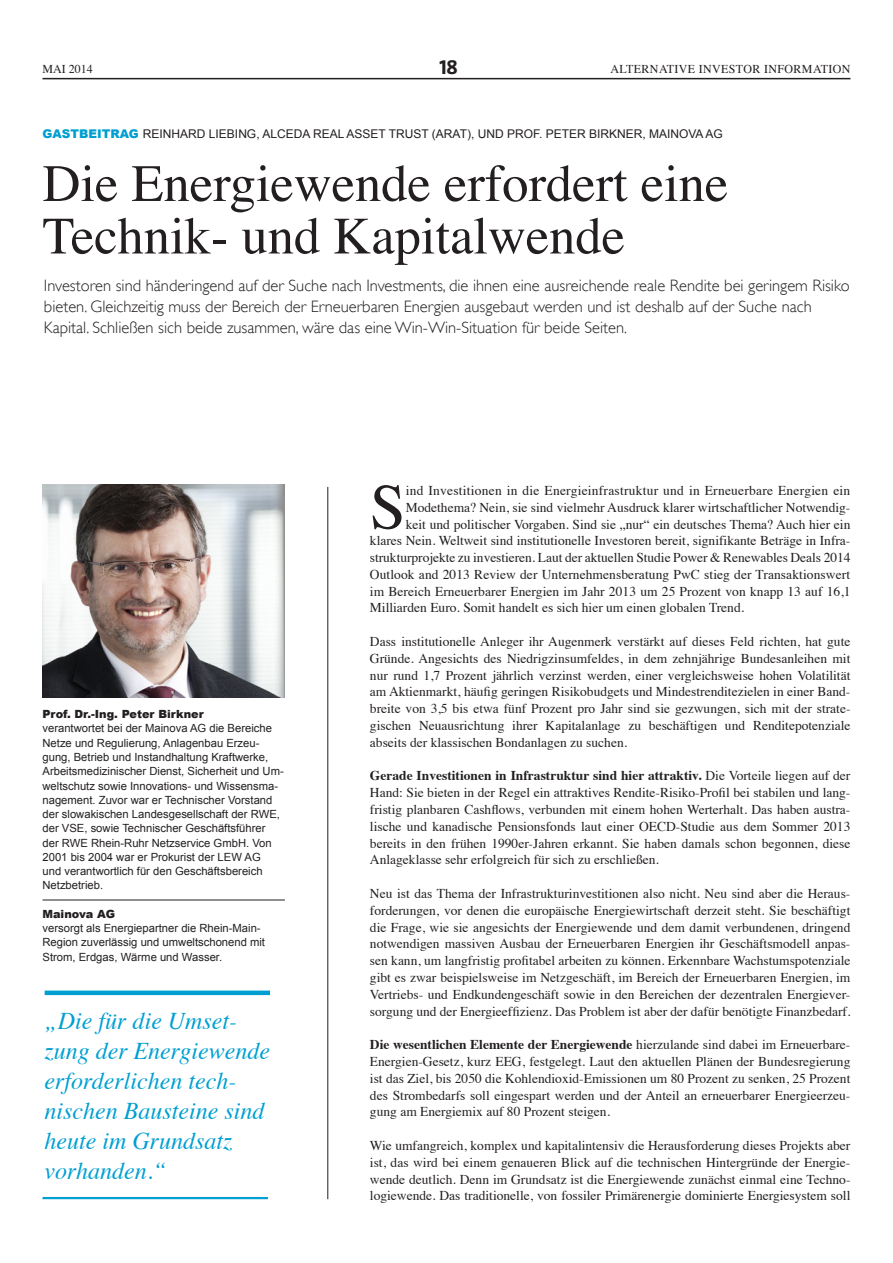
<style>
.page{position:relative;width:893px;height:1263px;background:#fff}
.page>*{position:absolute;margin:0;border:0;box-sizing:border-box;transform-origin:0 0}
.t1{font:64.35px "Times";color:#231f20}
.t2{font:52.5px/52.5px "Times";color:#231f20}
.t3{font:italic 24px/30px "Times";color:#009fd1}
.t4{font:700 21px "Taz";color:#231f20}
.t5{font:300 16.5px/21px "Gill Sans";color:#231f20}
.t6{font:13.5px/16.8px "Times";color:#231f20;text-align:justify}
.t7{font:12px "Arial";color:#231f20}
.t8{font:12px "Times";letter-spacing:.03em;color:#231f20}
.t9{font:900 12px "Arial";color:#009fd1}
.t10{font:11.25px/14.2px "Arial";color:#231f20}
.t11{font:900 11.25px "Arial";color:#231f20}
.s1{font-weight:700}
</style>
<div class="page">
<hr style="left:43px;top:78px;width:807px;height:1px;background:#231f20">
<hr style="left:327px;top:487px;width:1px;height:712px;background:#231f20">
<hr style="left:43px;top:900px;width:242px;height:1px;background:#231f20">
<img style="left:43px;top:485px;width:242px;height:212px">
<div style="left:45px;top:990px;width:225px;height:5px;background:#009fd1"></div>
<hr style="left:43px;top:1197px;width:225px;height:2px;background:#009fd1">
<p class="t8" style="left:43px;top:58px;width:52px">Mai 2014</p>
<h3 class="t4" style="left:439px;top:55px;width:20px">18</h3>
<p class="t8" style="left:611px;top:58px;width:241px">ALTERNATIVE INVESTOR INFORMATION</p>
<p class="t9" style="left:43px;top:125px;width:20px">Gastbeitrag</p>
<p class="t7" style="left:143px;top:126px;width:302px">Reinhard Liebing, Alceda Real Asset Trust (ARAT</p>
<p class="t7" style="left:467px;top:126px;width:248px">), u nd Prof. Peter Birkner, Mainova AG</p>
<h2 class="t2" style="left:43px;top:153px;width:687px">Die Energiewende erfordert eine<br>Technik- und Kapitalwende</h2>
<p class="t5" style="left:44px;top:275px;width:807px">Investoren sind händeringend auf der Suche nach Investments, die ihnen eine ausreichende reale Rendite bei geringem Risiko bieten. Gleichzeitig muss der Bereich der Erneuerbaren Energien ausgebaut werden und ist deshalb auf der Suche nach<br>Kapital. Schließen sich beide zusammen, wäre das eine Win-Win-Situation für beide Seiten.</p>
<p class="t11" style="left:43px;top:706px;width:163px">Prof. Dr.-Ing. Peter Birkner</p>
<p class="t10" style="left:43px;top:721px;width:243px">verantwortet bei der Mainova AG die Bereiche Netze und Regulierung, Anlagenbau Erzeu&shy;gung, Betrieb und I nstandhaltung Kraftwerke, Arbeitsmedizinischer Dienst, Sicherheit und Um&shy;weltschutz sowie I nnovations- und Wissensma&shy;nagement. Zuvor war er Technischer Vorstand der slowakischen Landesgesellschaft der RWE, der VSE , sowie Technischer Geschäftsführer der RWE Rhein-Ruhr Netzservice GmbH. Von 2001 bis 2004 war er Prokurist der LEW AG<br>und verantwortlich für den Geschäftsbereich<br>N etzbetrieb.</p>
<p class="t11" style="left:43px;top:905px;width:74px">Mainova AG</p>
<p class="t10" style="left:43px;top:921px;width:224px">versorgt als Energiepartner die Rhein-Main-<br>Region zuverlässig und umweltschonend mit<br>Strom, Erdgas, Wärme und Wasser.</p>
<h3 class="t3" style="left:45px;top:1004px;width:227px">„Die für die Umset&shy;zung der Energiewende erforderlichen tech&shy;nischen Bausteine sind heute im Grundsatz vorhanden.“</h3>
<h1 class="t1" style="left:370px;top:447px;width:37px">S</h1>
<p class="t6" style="left:406px;top:481px;width:446px">ind Investitionen in die Energieinfrastruktur und in Erneuerbare Energien ein</p>
<p class="t6" style="left:406px;top:498px;width:446px">Modethema? Nein, sie sind vielmehr Ausdruck klarer wirtschaftlicher Notwendig-</p>
<p class="t6" style="left:406px;top:514px;width:446px">keit und politischer Vorgaben. Sind sie „nur“ ein deutsches Thema? Auch hier ein</p>
<p class="t6" style="left:370px;top:531px;width:482px">klares Nein. Weltweit sind institutionelle Investoren bereit, signifikante Beträge in Infra-</p>
<p class="t6" style="left:370px;top:548px;width:482px">strukturprojekte zu investieren. Laut der aktuellen Studie Power &amp; Renewables Deals 2014</p>
<p class="t6" style="left:370px;top:565px;width:482px">Outlook and 2013 Review der Unternehmensberatung PwC stieg der Transaktionswert</p>
<p class="t6" style="left:370px;top:582px;width:482px">im Bereich Erneuerbarer Energien im Jahr 2013 um 25 Prozent von knapp 13 auf 16,1</p>
<p class="t6" style="left:370px;top:598px;width:376px">Milliarden Euro. Somit handelt es sich hier um einen globalen Trend.</p>
<p class="t6" style="left:370px;top:632px;width:482px">Dass institutionelle Anleger ihr Augenmerk verstärkt auf dieses Feld richten, hat gute Gründe. Angesichts des Niedrigzinsumfeldes, in dem zehnjährige Bundesanleihen mit nur rund 1,7 Prozent jährlich verzinst werden, einer vergleichsweise hohen Volatilität am Aktienmarkt, häufig geringen Risikobudgets und Mindestrenditezielen in einer Band&shy;breite von 3,5 bis etwa fünf Prozent pro Jahr sind sie gezwungen, sich mit der strate&shy;gischen Neuausrichtung ihrer Kapitalanlage zu beschäftigen und Renditepotenziale abseits der klassischen Bondanlagen zu suchen.</p>
<p class="t6" style="left:370px;top:766px;width:482px"><span class="s1">Gerade Investitionen in Infrastruktur sind hier attraktiv.</span> Die Vorteile liegen auf der Hand: Sie bieten in der Regel ein attraktives Rendite-Risiko-Profil bei stabilen und lang&shy;fristig planbaren Cashflows, verbunden mit einem hohen Werterhalt. Das haben austra&shy;lische und kanadische Pensionsfonds laut einer OECD-Studie aus dem Sommer 2013 bereits in den frühen 1990er-Jahren erkannt. Sie haben damals schon begonnen, diese Anlageklasse sehr erfolgreich für sich zu erschließen.</p>
<p class="t6" style="left:370px;top:884px;width:482px">Neu ist das Thema der Infrastrukturinvestitionen also nicht. Neu sind aber die Heraus&shy;forderungen, vor denen die europäische Energiewirtschaft derzeit steht. Sie beschäftigt die Frage, wie sie angesichts der Energiewende und dem damit verbundenen, dringend notwendigen massiven Ausbau der Erneuerbaren Energien ihr Geschäftsmodell anpas&shy;sen kann, um langfristig profitabel arbeiten zu können. Erkennbare Wachstumspotenziale gibt es zwar beispielsweise im Netzgeschäft, im Bereich der Erneuerbaren Energien, im Vertriebs- und Endkundengeschäft sowie in den Bereichen der dezentralen Energiever&shy;sorgung und der Energieeffizienz. Das Problem ist aber der dafür benötigte Finanzbedarf.</p>
<p class="t6" style="left:370px;top:1035px;width:482px"><span class="s1">Die wesentlichen Elemente der Energiewende</span> hierzulande sind dabei im Erneuerbare-Energien-Gesetz, kurz EEG, festgelegt. Laut den aktuellen Plänen der Bundesregierung ist das Ziel, bis 2050 die Kohlendioxid-Emissionen um 80 Prozent zu senken, 25 Prozent des Strombedarfs soll eingespart werden und der Anteil an erneuerbarer Energieerzeu&shy;gung am Energiemix auf 80 Prozent steigen.</p>
<p class="t6" style="left:370px;top:1136px;width:482px">Wie umfangreich, komplex und kapitalintensiv die Herausforderung dieses Projekts aber ist, das wird bei einem genaueren Blick auf die technischen Hintergründe der Energie&shy;wende deutlich. Denn im Grundsatz ist die Energiewende zunächst einmal eine Techno&shy;logiewende. Das traditionelle, von fossiler Primärenergie dominierte Energiesystem soll</p>
</div>
